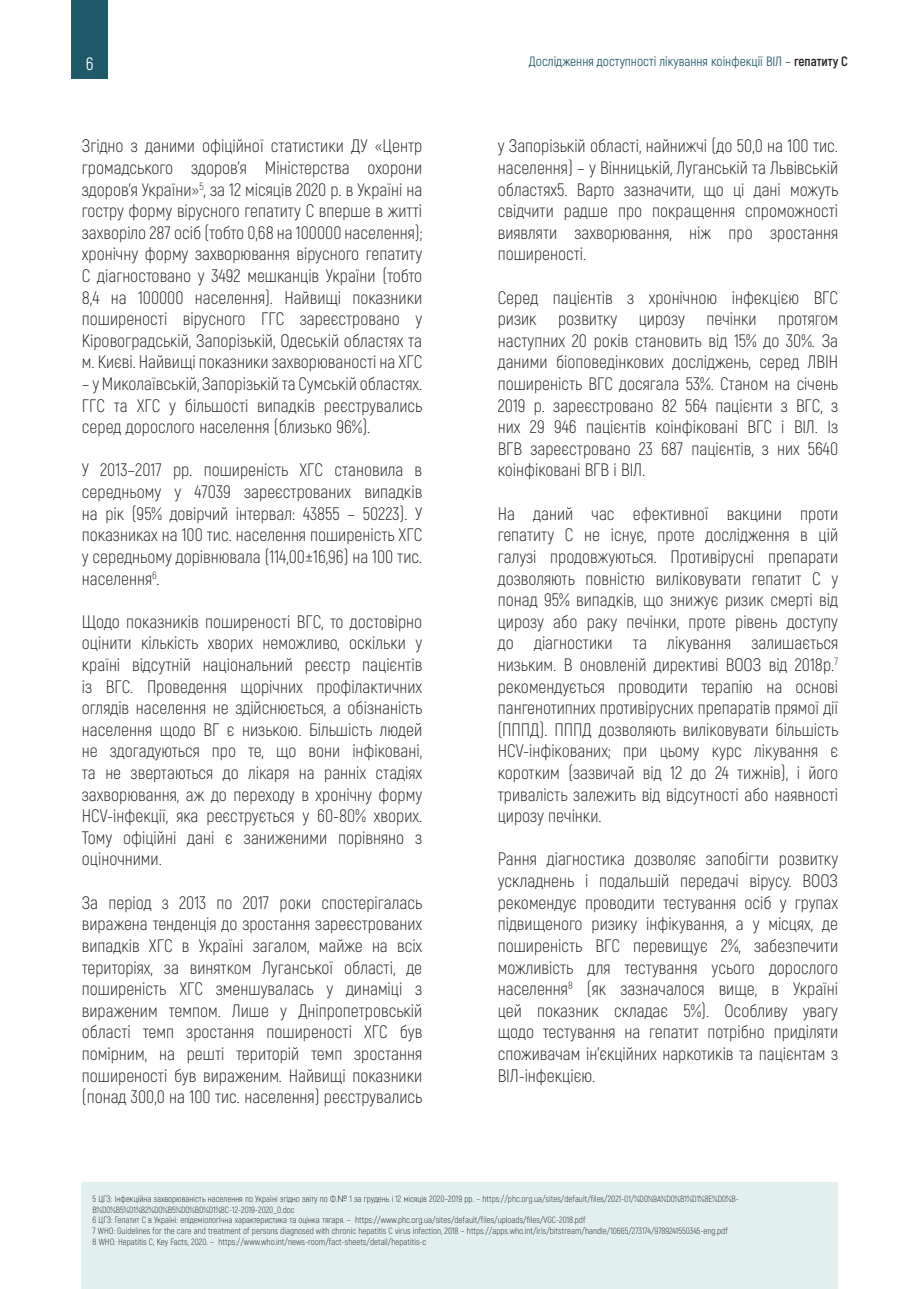
<style>
.page{position:relative;width:919px;height:1289px;background:#fff}
.page>*{position:absolute;margin:0;border:0;box-sizing:border-box;transform-origin:0 0}
.t1{font:300 18px/21.6px "Akrobat";color:#231f20;text-align:justify}
.t2{font:18px "Akrobat";color:#fff}
.t3{font:13.5px "Akrobat";color:#1e5869}
.t4{font:300 9px/10.8px "Akrobat";color:#231f20}
.s1{font-weight:700;color:#231f20}
.s2{font-family:"Roboto"}
</style>
<div class="page">
<div style="left:71px;top:0;width:37px;height:79px;background:#1e5869"></div>
<div style="left:81px;top:1182px;width:756px;height:106px;background:#e1f0ef"></div>
<p class="t2" style="left:86px;top:53px;width:9px">6</p>
<p class="t3" style="left:529px;top:54px;width:320px">Дослідження доступності лікування коінфекції ВІЛ – <span class="s1">гепатиту С</span></p>
<p class="t1" style="left:82px;top:135px;width:342px">Згідно з даними офіційної статистики ДУ «Центр громадського здоров’я Міністерства охорони здоров’я України»<sup>5</sup>, за 12 місяців 2020 р. в Україні на гостру форму вірусного гепатиту С вперше в житті захворіло 287 осіб (тобто 0,68 на 100000 населення); хронічну форму захворювання вірусного гепатиту С діагностовано у 3492 мешканців України (тобто 8,4 на 100000 населення). Найвищі показники поширеності вірусного ГГС зареєстровано у Кіровоградській, Запорізькій, Одеській областях та м. Києві. Найвищі показники захворюваності на ХГС</p>
<p class="t1" style="left:82px;top:373px;width:342px">– у Миколаївській, Запорізькій та Сумській областях.<br>ГГС та ХГС у більшості випадків реєструвались серед дорослого населення (близько 96%).</p>
<p class="t1" style="left:82px;top:459px;width:342px">У 2013–2017 рр. поширеність ХГС становила в середньому у 47039 зареєстрованих випадків на рік (95% довірчий інтервал: 43855 – 50223). У показниках на 100 тис. населення поширеність ХГС у середньому дорівнювала (114,00±16,96) на 100 тис. населення<sup>6</sup>.</p>
<p class="t1" style="left:82px;top:610px;width:342px">Щодо показників поширеності ВГС, то достовірно оцінити кількість хворих неможливо, оскільки у країні відсутній національний реєстр пацієнтів із ВГС. Проведення щорічних профілактичних оглядів населення не здійснюється, а обізнаність населення щодо ВГ є низькою. Більшість людей не здогадуються про те, що вони інфіковані, та не звертаються до лікаря на ранніх стадіях захворювання, аж до переходу в хронічну форму HCV-інфекції, яка реєструється у 60-80% хворих.<br>Тому офіційні дані є заниженими порівняно з оціночними.</p>
<p class="t1" style="left:82px;top:891px;width:342px">За період з 2013 по 2017 роки спостерігалась виражена тенденція до зростання зареєстрованих випадків ХГС в Україні загалом, майже на всіх територіях, за винятком Луганської області, де поширеність ХГС зменшувалась у динаміці з вираженим темпом. Лише у Дніпропетровській області темп зростання поширеності ХГС був помірним, на решті територій темп зростання поширеності був вираженим. Найвищі показники (понад 300,0 на 100 тис. населення) реєструвались</p>
<p class="t1" style="left:497px;top:135px;width:342px">у Запорізькій області, найнижчі (до 50,0 на 100 тис. населення) – у Вінницькій, Луганській та Львівській областях5. Варто зазначити, що ці дані можуть свідчити радше про покращення спроможності виявляти захворювання, ніж про зростання поширеності.</p>
<p class="t1" style="left:497px;top:286px;width:342px">Серед пацієнтів з хронічною інфекцією ВГС ризик розвитку цирозу печінки протягом наступних 20 років становить від 15% до 30%. За даними біоповедінкових досліджень, серед ЛВІН поширеність ВГС досягала 53%. Станом на січень 2019 р. зареєстровано 82 564 пацієнти з ВГС, з них 29 946 пацієнтів коінфіковані ВГС і ВІЛ. Із ВГВ зареєстровано 23 687 пацієнтів, з них 5640 коінфіковані ВГВ і ВІЛ.</p>
<p class="t1" style="left:497px;top:502px;width:342px">На даний час ефективної вакцини проти гепатиту С не існує, проте дослідження в цій галузі продовжуються. Противірусні препарати дозволяють повністю виліковувати гепатит С у понад 95% випадків, що знижує ризик смерті від цирозу або раку печінки, проте рівень доступу до діагностики та лікування залишається низьким. В оновленій директиві ВООЗ від 2018р.<sup>7 </sup>рекомендується проводити терапію на основі пангенотипних противірусних препаратів прямої дії (ПППД). ПППД дозволяють виліковувати більшість HCV-інфікованих; при цьому курс лікування є коротким (зазвичай від 12 до 24 тижнів), і його тривалість залежить від відсутності або наявності цирозу печінки.</p>
<p class="t1" style="left:497px;top:848px;width:342px">Рання діагностика дозволяє запобігти розвитку ускладнень і подальшій передачі вірусу. ВООЗ рекомендує проводити тестування осіб у групах підвищеного ризику інфікування, а у місцях, де поширеність ВГС перевищує 2%, забезпечити можливість для тестування усього дорослого населення<sup>8</sup> (як зазначалося вище, в Україні цей показник складає 5%). Особливу увагу щодо тестування на гепатит потрібно приділяти споживачам ін’єкційних наркотиків та пацієнтам з ВІЛ-інфекцією.</p>
<p class="t4" style="left:92px;top:1193px;width:647px">5 ЦГЗ: Інфекційна захворюваність населення по Україні згідно звіту по Ф.<span class="s2">№</span> 1 за грудень і 12 місяців 2020–2019 рр. – https://phc.org.ua/sites/default/files/2021-01/%D0%9A%D0%B1%D1%8E%D0%B-B%D0%B5%D1%82%D0%B5%D0%BD%D1%8C-12-2019-2020_0.doc<br>6 ЦГЗ: Гепатит С в Україні: епідеміологічна характеристика та оцінка тягаря. – https://www.phc.org.ua/sites/default/files/uploads/files/VGC-2018.pdf<br>7 WHO: Guidelines for the care and treatment of persons diagnosed with chronic hepatitis C virus infection, 2018 – https://apps.who.int/iris/bitstream/handle/10665/273174/9789241550345-eng.pdf<br>8 WHO: Hepatitis C, Key Facts, 2020. – https://www.who.int/news-room/fact-sheets/detail/hepatitis-c</p>
</div>
